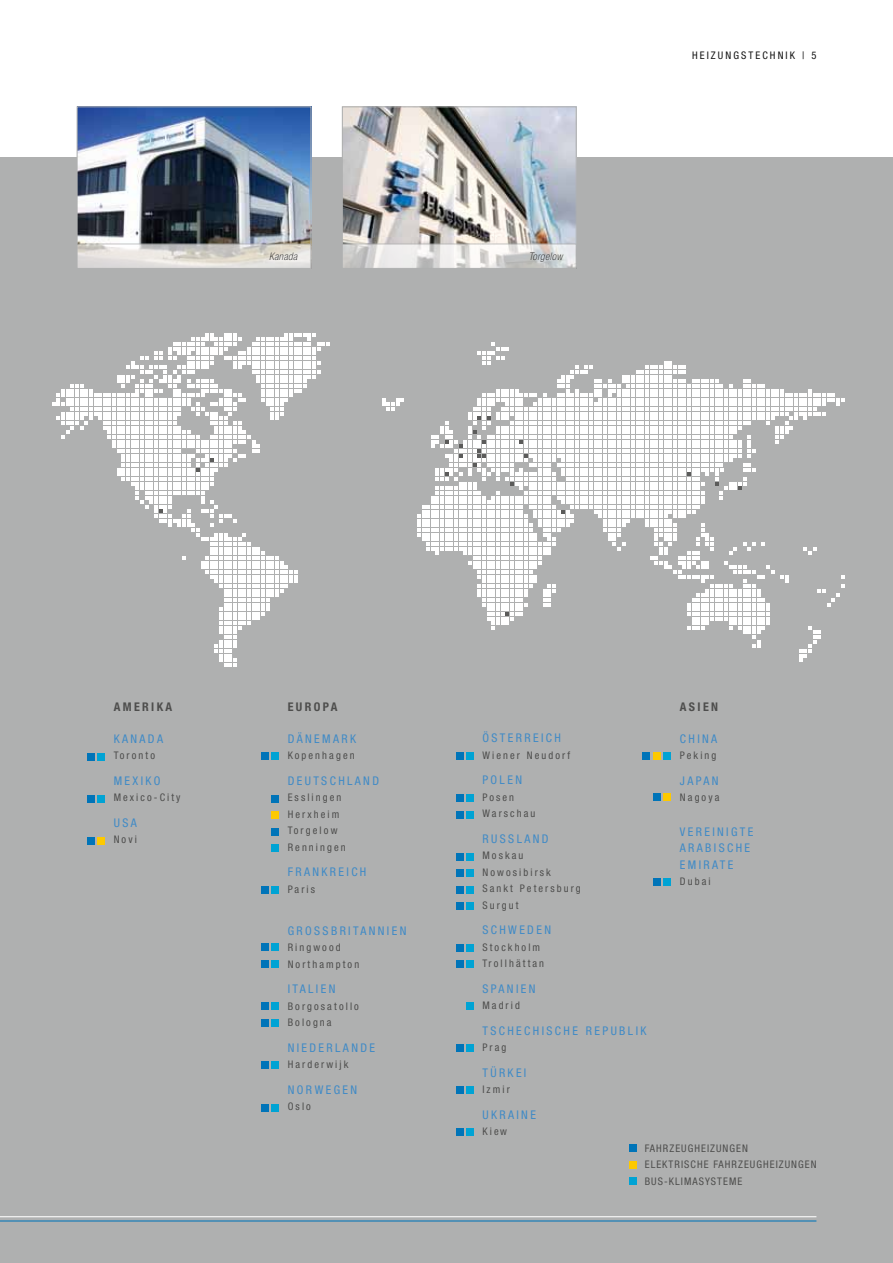
<style>
.page{position:relative;width:893px;height:1263px;background:#fff}
.page>*{position:absolute;margin:0;border:0;box-sizing:border-box;transform-origin:0 0}
.t1{font:condensed 12px/16.5px "Helvetica Neue LTW1 G";letter-spacing:.2em;color:#3f8ac6}
.t2{font:700 condensed 12px "Helvetica Neue LTW1 G";letter-spacing:.2em;color:#4e4e4d}
.t3{font:condensed 10.5px/16.5px "Helvetica Neue LTW1 G";letter-spacing:.2em;color:#4e4e4d}
.t4{font:condensed 10.5px "Helvetica Neue LTW1 G";letter-spacing:.2em;color:#141414}
.t5{font:italic 100 condensed 10.5px "Helvetica Neue LTW1 G";letter-spacing:.04em;color:#141414}
</style>
<div class="page">
<div style="left:0;top:157px;width:893px;height:1106px;background:#afb0b0"></div>
<hr style="left:0;top:1216px;width:816px;height:1px;background:#fff">
<hr style="left:0;top:1220px;width:816px;height:1px;background:#0074b8">
<div style="left:629px;top:1144px;width:8px;height:8px;background:#0074b8"></div>
<div style="left:629px;top:1161px;width:8px;height:7px;background:#fdc900"></div>
<div style="left:629px;top:1177px;width:8px;height:8px;background:#00a3d4"></div>
<svg style="left:382px;top:398px;width:22px;height:13px"></svg>
<svg style="left:52px;top:333px;width:278px;height:334px"></svg>
<svg style="left:417px;top:342px;width:427px;height:320px"></svg>
<div style="left:98px;top:795px;width:7px;height:7px;background:#00a3d4"></div>
<div style="left:87px;top:795px;width:7px;height:7px;background:#0074b8"></div>
<div style="left:87px;top:837px;width:7px;height:7px;background:#0074b8"></div>
<div style="left:98px;top:837px;width:7px;height:7px;background:#fdc900"></div>
<div style="left:98px;top:753px;width:7px;height:7px;background:#00a3d4"></div>
<div style="left:87px;top:753px;width:7px;height:7px;background:#0074b8"></div>
<div style="left:467px;top:753px;width:7px;height:7px;background:#00a3d4"></div>
<div style="left:456px;top:753px;width:7px;height:7px;background:#0074b8"></div>
<div style="left:467px;top:795px;width:7px;height:7px;background:#00a3d4"></div>
<div style="left:456px;top:795px;width:7px;height:7px;background:#0074b8"></div>
<div style="left:467px;top:811px;width:7px;height:7px;background:#00a3d4"></div>
<div style="left:456px;top:811px;width:7px;height:7px;background:#0074b8"></div>
<div style="left:467px;top:853px;width:7px;height:7px;background:#00a3d4"></div>
<div style="left:456px;top:853px;width:7px;height:7px;background:#0074b8"></div>
<div style="left:467px;top:870px;width:7px;height:7px;background:#00a3d4"></div>
<div style="left:456px;top:870px;width:7px;height:7px;background:#0074b8"></div>
<div style="left:467px;top:886px;width:7px;height:7px;background:#00a3d4"></div>
<div style="left:456px;top:886px;width:7px;height:7px;background:#0074b8"></div>
<div style="left:467px;top:903px;width:7px;height:7px;background:#00a3d4"></div>
<div style="left:456px;top:903px;width:7px;height:7px;background:#0074b8"></div>
<div style="left:467px;top:1003px;width:7px;height:7px;background:#00a3d4"></div>
<div style="left:467px;top:1086px;width:7px;height:7px;background:#00a3d4"></div>
<div style="left:456px;top:1086px;width:7px;height:7px;background:#0074b8"></div>
<div style="left:467px;top:1128px;width:7px;height:7px;background:#00a3d4"></div>
<div style="left:456px;top:1128px;width:7px;height:7px;background:#0074b8"></div>
<div style="left:467px;top:1045px;width:7px;height:7px;background:#00a3d4"></div>
<div style="left:456px;top:1045px;width:7px;height:7px;background:#0074b8"></div>
<div style="left:467px;top:944px;width:7px;height:7px;background:#00a3d4"></div>
<div style="left:456px;top:944px;width:7px;height:7px;background:#0074b8"></div>
<div style="left:467px;top:961px;width:7px;height:7px;background:#00a3d4"></div>
<div style="left:456px;top:961px;width:7px;height:7px;background:#0074b8"></div>
<div style="left:272px;top:753px;width:7px;height:7px;background:#00a3d4"></div>
<div style="left:261px;top:753px;width:8px;height:7px;background:#0074b8"></div>
<div style="left:272px;top:1061px;width:7px;height:8px;background:#00a3d4"></div>
<div style="left:261px;top:1061px;width:8px;height:8px;background:#0074b8"></div>
<div style="left:272px;top:1104px;width:7px;height:7px;background:#00a3d4"></div>
<div style="left:261px;top:1104px;width:8px;height:7px;background:#0074b8"></div>
<div style="left:261px;top:886px;width:8px;height:7px;background:#0074b8"></div>
<div style="left:272px;top:886px;width:7px;height:7px;background:#00a3d4"></div>
<div style="left:272px;top:944px;width:7px;height:7px;background:#00a3d4"></div>
<div style="left:261px;top:944px;width:8px;height:7px;background:#0074b8"></div>
<div style="left:272px;top:961px;width:7px;height:7px;background:#00a3d4"></div>
<div style="left:261px;top:961px;width:8px;height:7px;background:#0074b8"></div>
<div style="left:272px;top:1003px;width:7px;height:7px;background:#00a3d4"></div>
<div style="left:261px;top:1003px;width:8px;height:7px;background:#0074b8"></div>
<div style="left:261px;top:1019px;width:8px;height:7px;background:#0074b8"></div>
<div style="left:272px;top:1019px;width:7px;height:7px;background:#00a3d4"></div>
<div style="left:664px;top:793px;width:7px;height:8px;background:#fdc900"></div>
<div style="left:664px;top:878px;width:7px;height:7px;background:#00a3d4"></div>
<div style="left:653px;top:878px;width:7px;height:7px;background:#0074b8"></div>
<div style="left:664px;top:753px;width:7px;height:7px;background:#00a3d4"></div>
<div style="left:653px;top:753px;width:7px;height:7px;background:#fdc900"></div>
<div style="left:653px;top:793px;width:7px;height:8px;background:#0074b8"></div>
<div style="left:642px;top:753px;width:8px;height:7px;background:#0074b8"></div>
<img style="left:79px;top:108px;width:230px;height:135px">
<div style="left:77px;top:106px;width:234px;height:163px;border:1px solid #afb0b0"></div>
<svg style="left:79px;top:245px;width:230px;height:22px"></svg>
<div style="left:77px;top:243px;width:234px;height:26px;border:1px solid #afb0b0"></div>
<img style="left:344px;top:108px;width:231px;height:135px">
<div style="left:342px;top:106px;width:235px;height:163px;border:1px solid #afb0b0"></div>
<svg style="left:344px;top:245px;width:231px;height:22px"></svg>
<div style="left:342px;top:243px;width:235px;height:26px;border:1px solid #afb0b0"></div>
<div style="left:272px;top:795px;width:7px;height:7px;background:#0074b8"></div>
<div style="left:272px;top:812px;width:7px;height:7px;background:#fdc900"></div>
<div style="left:272px;top:828px;width:7px;height:7px;background:#0074b8"></div>
<div style="left:272px;top:845px;width:7px;height:7px;background:#00a3d4"></div>
<p class="t5" style="left:269px;top:250px;width:29px">Kanada</p>
<p class="t5" style="left:529px;top:250px;width:35px">Torgelow</p>
<p class="t4" style="left:692px;top:49px;width:65px">HEIZUNGSTECHNIK</p>
<p class="t4" style="left:802px;top:49px;width:16px">| 5</p>
<p class="t2" style="left:114px;top:700px;width:60px">AMERIKA</p>
<p class="t2" style="left:288px;top:700px;width:51px">EUROPA</p>
<p class="t1" style="left:114px;top:730px;width:9px">KANA</p>
<p class="t1" style="left:148px;top:730px;width:16px">DA</p>
<p class="t3" style="left:114px;top:747px;width:43px">TORONTO</p>
<p class="t1" style="left:114px;top:772px;width:35px">ME XIKO</p>
<p class="t3" style="left:114px;top:789px;width:68px">MEXICO-CITY</p>
<p class="t1" style="left:114px;top:814px;width:25px">USA</p>
<p class="t3" style="left:114px;top:831px;width:25px">NOVI</p>
<p class="t1" style="left:288px;top:730px;width:19px">DÄNEMARK</p>
<p class="t3" style="left:288px;top:747px;width:69px">KOPENHAGEN</p>
<p class="t1" style="left:288px;top:772px;width:35px">DEUTSCHLAN</p>
<p class="t1" style="left:372px;top:772px;width:8px">D</p>
<p class="t3" style="left:288px;top:789px;width:60px">ESSLINGEN<br>HERXHEIM<br>TORGELOW<br>RENNINGEN</p>
<p class="t1" style="left:288px;top:864px;width:9px">FRANKREICH</p>
<p class="t3" style="left:288px;top:881px;width:29px">PARIS</p>
<p class="t1" style="left:288px;top:922px;width:9px">GRO</p>
<p class="t1" style="left:314px;top:922px;width:26px">SSBRITANNIEN</p>
<p class="t3" style="left:288px;top:939px;width:73px">RINGWOOD<br>NORTHAMPTON</p>
<p class="t1" style="left:288px;top:981px;width:8px">ITALIEN</p>
<p class="t3" style="left:288px;top:998px;width:73px">BORGOSATOLLO<br>BOLOGNA</p>
<p class="t1" style="left:288px;top:1039px;width:89px">N IED ERLAND E</p>
<p class="t3" style="left:288px;top:1056px;width:62px">HARDERWIJK</p>
<p class="t1" style="left:288px;top:1081px;width:9px">NOR</p>
<p class="t1" style="left:315px;top:1081px;width:20px">WEGEN</p>
<p class="t3" style="left:288px;top:1098px;width:25px">OSLO</p>
<p class="t1" style="left:482px;top:730px;width:18px">ÖSTERREICH</p>
<p class="t3" style="left:482px;top:747px;width:89px">WIENER NEUDORF</p>
<p class="t1" style="left:482px;top:772px;width:9px">POLEN</p>
<p class="t3" style="left:482px;top:789px;width:54px">POSEN<br>WARSCHAU</p>
<p class="t1" style="left:482px;top:830px;width:27px">R USSLAN</p>
<p class="t1" style="left:542px;top:830px;width:8px">D</p>
<p class="t3" style="left:482px;top:847px;width:100px">MOSKAU<br>NOWOSIBIRSK<br>SANKT PETERSBURG<br>SURGUT</p>
<p class="t1" style="left:482px;top:922px;width:9px">SCH</p>
<p class="t1" style="left:508px;top:922px;width:36px">WEDEN</p>
<p class="t3" style="left:482px;top:939px;width:63px">STOCKHOLM<br>TROLLHÄTTAN</p>
<p class="t1" style="left:482px;top:980px;width:33px">SPANIEN</p>
<p class="t3" style="left:482px;top:997px;width:39px">MADRID</p>
<p class="t1" style="left:482px;top:1022px;width:9px">TSCHECHISCHE</p>
<p class="t1" style="left:586px;top:1022px;width:9px">REP</p>
<p class="t1" style="left:611px;top:1022px;width:17px">UBLIK</p>
<p class="t3" style="left:482px;top:1039px;width:26px">PRAG</p>
<p class="t1" style="left:482px;top:1064px;width:25px">TÜRKEI</p>
<p class="t3" style="left:482px;top:1081px;width:29px">IZMIR</p>
<p class="t1" style="left:482px;top:1106px;width:17px">UKRAINE</p>
<p class="t3" style="left:482px;top:1123px;width:26px">KIEW</p>
<p class="t2" style="left:680px;top:700px;width:40px">ASIEN</p>
<p class="t1" style="left:680px;top:730px;width:9px">CHINA</p>
<p class="t3" style="left:680px;top:747px;width:38px">PEKING</p>
<p class="t1" style="left:680px;top:772px;width:9px">JAPAN</p>
<p class="t3" style="left:680px;top:789px;width:41px">NAGOYA</p>
<p class="t1" style="left:680px;top:823px;width:18px">VEREINIGTE<br>ARABISCHE<br>EMIRATE</p>
<p class="t3" style="left:680px;top:873px;width:32px">D UBAI</p>
<p class="t3" style="left:645px;top:1139px;width:7px">FAHRZE</p>
<p class="t3" style="left:681px;top:1139px;width:13px">UGHEIZ</p>
<p class="t3" style="left:716px;top:1139px;width:14px">UNGEN</p>
<p class="t3" style="left:645px;top:1156px;width:7px">ELEKTRISCHE</p>
<p class="t3" style="left:713px;top:1156px;width:7px">FAHRZE</p>
<p class="t3" style="left:750px;top:1156px;width:13px">UGHEIZ</p>
<p class="t3" style="left:785px;top:1156px;width:14px">UNGEN</p>
<p class="t3" style="left:645px;top:1172px;width:32px">BUS-KLIMASYSTEME</p>
</div>
